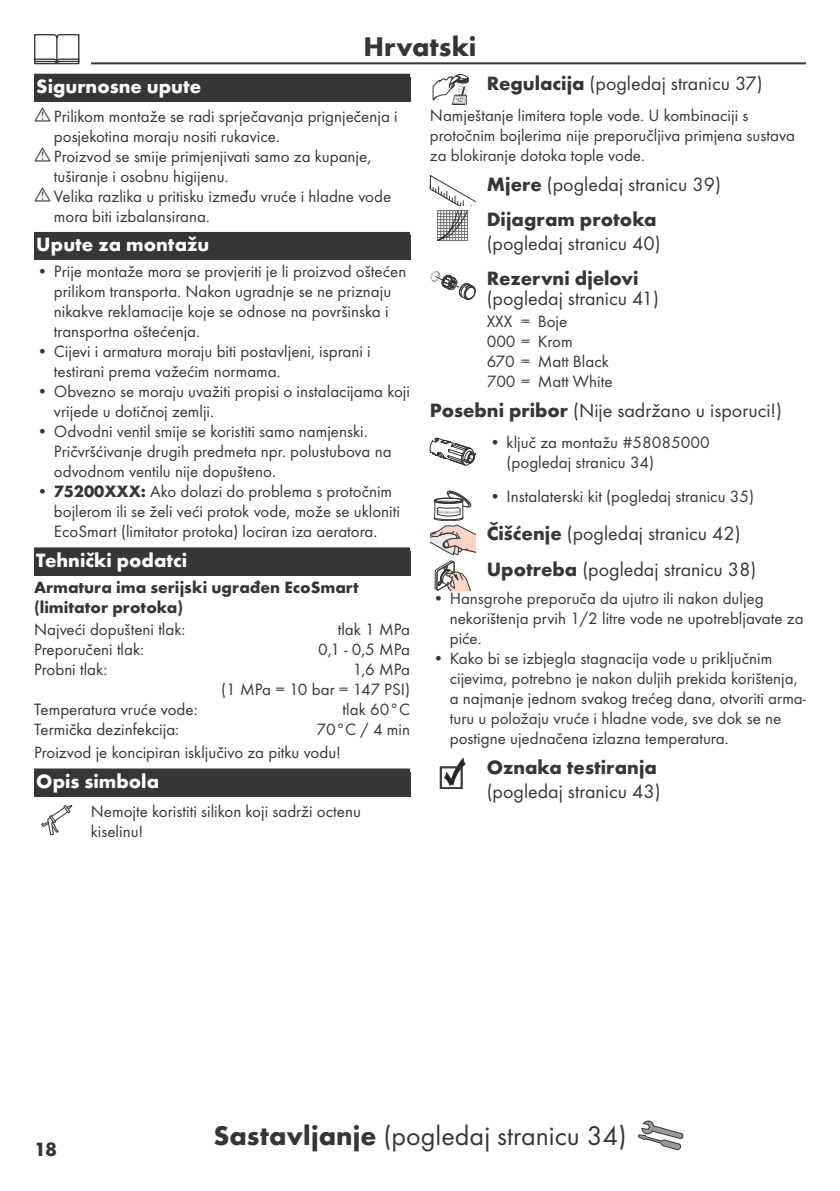
<style>
.page{position:relative;width:840px;height:1191px;background:#fff}
.page>*{position:absolute;margin:0;border:0;box-sizing:border-box;transform-origin:0 0}
.t1{font:28px "Futura TOT Boo";color:#373535}
.t2{font:700 28px "Futura TOT";color:#373535}
.t3{font:20px/35.4px "Futura TOT Boo";color:#373535}
.t4{font:700 20px "Futura TOT";color:#fff}
.t5{font:700 20px "Futura TOT";color:#373535}
.t6{font:17px/20px "Futura TOT Boo";color:#373535}
.t7{font:700 17px/20px "Futura TOT";color:#373535}
.s1{font-family:"Futura TOT";font-weight:700}
</style>
<div class="page">
<hr style="left:34px;top:62px;width:771px;height:2px;background:#373535">
<div style="left:23px;top:34px;width:68px;height:34px;background:#fff"></div>
<svg style="left:34px;top:34px;width:45px;height:30px"></svg>
<svg style="left:637px;top:1120px;width:46px;height:30px"></svg>
<div style="left:34px;top:74px;width:376px;height:28px;background:#373535"></div>
<div style="left:34px;top:232px;width:376px;height:28px;background:#373535"></div>
<div style="left:34px;top:547px;width:376px;height:28px;background:#373535"></div>
<div style="left:34px;top:768px;width:376px;height:28px;background:#373535"></div>
<svg style="left:41px;top:805px;width:32px;height:30px"></svg>
<svg style="left:432px;top:74px;width:36px;height:31px"></svg>
<svg style="left:429px;top:175px;width:46px;height:66px"></svg>
<svg style="left:430px;top:271px;width:45px;height:29px"></svg>
<svg style="left:429px;top:437px;width:46px;height:29px"></svg>
<svg style="left:430px;top:491px;width:45px;height:99px"></svg>
<svg style="left:440px;top:758px;width:25px;height:30px"></svg>
<h1 class="t2" style="left:363px;top:29px;width:114px">Hrvatski</h1>
<p class="t4" style="left:36px;top:74px;width:166px">Sigurnosne upute</p>
<p class="t6" style="left:54px;top:106px;width:345px">Prilikom montaže se radi sprječavanja prignječenja i posjekotina moraju nositi rukavice.<br>Proizvod se smije primjenjivati samo za kupanje, tuširanje i osobnu higijenu.<br>Velika razlika u pritisku između vruće i hladne vode mora biti izbalansirana.</p>
<p class="t4" style="left:36px;top:232px;width:174px">Upute za montažu</p>
<p class="t6" style="left:54px;top:261px;width:354px;text-indent:-17px">• Prije montaže mora se provjeriti je li proizvod oštećen prilikom transporta. Nakon ugradnje se ne priznaju nikakve reklamacije koje se odnose na površinska i transportna oštećenja.</p>
<p class="t6" style="left:54px;top:341px;width:318px;text-indent:-17px">• Cijevi i armatura moraju biti postavljeni, isprani i testirani prema važećim normama.</p>
<p class="t6" style="left:54px;top:381px;width:357px;text-indent:-17px">• Obvezno se moraju uvažiti propisi o instalacijama koji vrijede u dotičnoj zemlji.</p>
<p class="t6" style="left:54px;top:421px;width:339px;text-indent:-17px">• Odvodni ventil smije se koristiti samo namjenski.<br>Pričvršćivanje drugih predmeta npr. polustubova na odvodnom ventilu nije dopušteno.</p>
<p class="t6" style="left:54px;top:481px;width:347px;text-indent:-17px">• <span class="s1">75200XXX:</span> Ako dolazi do problema s protočnim bojlerom ili se želi veći protok vode, može se ukloniti<br>EcoSmart (limitator protoka) lociran iza aeratora.</p>
<p class="t4" style="left:36px;top:548px;width:152px">Tehnički podatci</p>
<p class="t7" style="left:34px;top:576px;width:326px">Armatura ima serijski ugrađen EcoSmart (limitator protoka)</p>
<p class="t6" style="left:34px;top:619px;width:153px">Najveći dopušteni tlak:</p>
<p class="t6" style="left:337px;top:619px;width:74px">tlak 1 MPa</p>
<p class="t6" style="left:34px;top:639px;width:111px">Preporučeni tlak:</p>
<p class="t6" style="left:318px;top:639px;width:93px">0,1 - 0,5 MPa</p>
<p class="t6" style="left:34px;top:659px;width:75px">Probni tlak:</p>
<p class="t6" style="left:221px;top:659px;width:190px;text-align:right">1,6 MPa<br>(1 MPa = 10 bar = 147 PSI)</p>
<p class="t6" style="left:34px;top:699px;width:165px">Temperatura vruće vode:</p>
<p class="t6" style="left:342px;top:699px;width:69px">tlak 60°C</p>
<p class="t6" style="left:34px;top:719px;width:146px">Termička dezinfekcija:</p>
<p class="t6" style="left:34px;top:718px;width:377px;line-height:22.8px;text-indent:282px">70°C / 4 min<br>Proizvod je koncipiran isključivo za pitku vodu!</p>
<p class="t4" style="left:36px;top:769px;width:124px">Opis simbola</p>
<p class="t6" style="left:91px;top:800px;width:271px">Nemojte koristiti silikon koji sadrži octenu kiselinu!</p>
<p class="t3" style="left:486px;top:65px;width:277px"><span class="s1">Regulacija</span> (pogledaj stranicu 37)</p>
<p class="t6" style="left:429px;top:105px;width:366px">Namještanje limitera tople vode. U kombinaciji s protočnim bojlerima nije preporučljiva primjena sustava za blokiranje dotoka tople vode.</p>
<p class="t3" style="left:486px;top:166px;width:235px"><span class="s1">Mjere</span> (pogledaj stranicu 39)</p>
<p class="t5" style="left:486px;top:207px;width:171px">Dijagram protoka</p>
<p class="t3" style="left:486px;top:225px;width:175px">(pogledaj stranicu 40)</p>
<p class="t5" style="left:486px;top:266px;width:153px">Rezervni djelovi</p>
<p class="t3" style="left:486px;top:281px;width:174px">(pogledaj stranicu 41)</p>
<p class="t6" style="left:486px;top:311px;width:127px">XXX = Boje<br>000 = Krom<br>670 = Matt Black<br>700 = Matt White</p>
<p class="t3" style="left:429px;top:392px;width:353px"><span class="s1">Posebni pribor</span> (Nije sadržano u isporuci!)</p>
<p class="t6" style="left:506px;top:432px;width:205px;text-indent:-17px">• ključ za montažu #58085000 (pogledaj stranicu 34)</p>
<p class="t6" style="left:489px;top:486px;width:266px">• Instalaterski kit (pogledaj stranicu 35)</p>
<p class="t3" style="left:486px;top:516px;width:271px"><span class="s1">Čišćenje</span> (pogledaj stranicu 42)<br><span class="s1">Upotreba</span> (pogledaj stranicu 38)</p>
<p class="t6" style="left:449px;top:588px;width:355px;text-indent:-17px">• Hansgrohe preporuča da ujutro ili nakon duljeg nekorištenja prvih 1/2 litre vode ne upotrebljavate za piće.</p>
<p class="t6" style="left:449px;top:648px;width:357px;text-indent:-17px">• Kako bi se izbjegla stagnacija vode u priključnim cijevima, potrebno je nakon duljih prekida korištenja, a najmanje jednom svakog trećeg dana, otvoriti arma&shy;turu u položaju vruće i hladne vode, sve dok se ne postigne ujednačena izlazna temperatura.</p>
<p class="t5" style="left:486px;top:755px;width:171px">Oznaka testiranja</p>
<p class="t3" style="left:486px;top:773px;width:175px">(pogledaj stranicu 43)</p>
<p class="t5" style="left:34px;top:1136px;width:24px">18</p>
<h1 class="t1" style="left:213px;top:1119px;width:414px"><span class="s1">Sastavljanje</span> (pogledaj stranicu 34)</h1>
</div>
